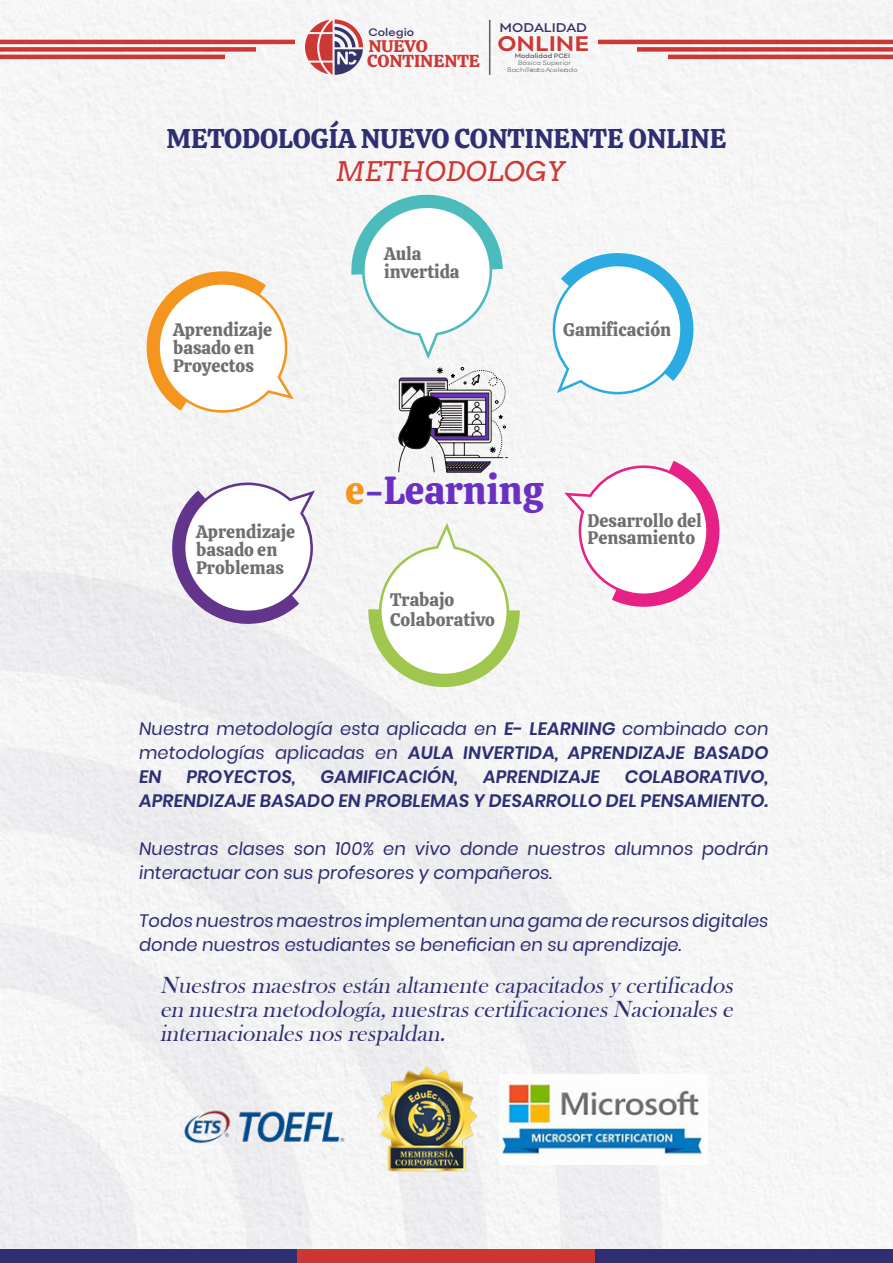
<style>
.page{position:relative;width:893px;height:1263px;background:#fff}
.page>*{position:absolute;margin:0;border:0;box-sizing:border-box;transform-origin:0 0}
.t1{font:39px "Calistoga";color:#6930c2}
.t2{font:27px "Calistoga";color:#2e2e73}
.t3{font:27px "Arvo";color:#cf3733}
.t4{font:italic 24px/24px "Bask Old Face";color:#2e2e73;text-align:justify}
.t5{font:700 22.05px "Point";color:#cd3734;scale:1.08 1}
.t6{font:600 18px/24px "Poppins";color:#2e2e73;text-align:justify}
.t7{font:18px/24px "Poppins";color:#2e2e73}
.t8{font:18px/18px "Calistoga";color:#706f6f}
.t9{font:17.25px "Calistoga";color:#cd3734;scale:1.05 1}
.t10{font:16.8px "Calistoga";color:#cd3734;scale:1.08 1}
.t11{font:600 13.2px "Point";color:#353367;scale:1.05 1}
.t12{font:600 11.4px "Point";color:#353367;scale:1.05 1}
.t13{font:300 6.6px "Point";color:#5e5d5d;scale:1.05 1}
.t14{font:600 6.6px "Point";color:#5e5d5d;scale:1.05 1}
.s1{color:#f4951e}
.s2{font-weight:400}
</style>
<div class="page">
<div style="left:0;top:1249px;width:298px;height:14px;background:#2e2e73"></div>
<div style="left:595px;top:1249px;width:298px;height:14px;background:#2e2e73"></div>
<div style="left:298px;top:1249px;width:297px;height:14px;background:#cd3733"></div>
<svg style="left:305px;top:19px;width:58px;height:56px"></svg>
<hr style="left:489px;top:20px;width:1px;height:55px;background:#5e5d5d">
<hr style="left:0;top:40px;width:295px;height:4px;background:#cd3734">
<hr style="left:598px;top:40px;width:295px;height:4px;background:#cf3733">
<div style="left:0;top:47px;width:256px;height:5px;background:#cd3734"></div>
<div style="left:637px;top:47px;width:256px;height:5px;background:#cd3734"></div>
<hr style="left:0;top:55px;width:225px;height:4px;background:#cd3734">
<hr style="left:668px;top:55px;width:225px;height:4px;background:#cd3734">
<div style="left:0;top:569px;width:662px;height:680px;background:#f1f1f2"></div>
<svg style="left:140px;top:269px;width:154px;height:149px"></svg>
<svg style="left:170px;top:481px;width:145px;height:144px"></svg>
<svg style="left:564px;top:457px;width:165px;height:152px"></svg>
<svg style="left:551px;top:251px;width:144px;height:144px"></svg>
<svg style="left:350px;top:186px;width:153px;height:173px"></svg>
<svg style="left:368px;top:523px;width:152px;height:171px"></svg>
<svg style="left:398px;top:367px;width:110px;height:106px"></svg>
<img style="left:168px;top:1084px;width:186px;height:72px">
<img style="left:373px;top:1065px;width:107px;height:107px">
<img style="left:499px;top:1075px;width:206px;height:90px">
<p class="t12" style="left:368px;top:25px;width:45px">Colegio</p>
<p class="t11" style="left:500px;top:19px;width:85px">MODALIDAD</p>
<p class="t14" style="left:515px;top:52px;width:54px">Modalidad PCEI</p>
<p class="t13" style="left:518px;top:58px;width:52px">Básica Superior</p>
<p class="t10" style="left:368px;top:31px;width:57px">NUEVO</p>
<p class="t5" style="left:497px;top:30px;width:87px">ONLINE</p>
<p class="t9" style="left:367px;top:46px;width:109px">CONTINENTE</p>
<p class="t13" style="left:507px;top:65px;width:68px">Bachillerato Acelerado</p>
<h2 class="t2" style="left:167px;top:115px;width:561px">METODOLOGÍA NUEVO CONTINENTE ONLINE</h2>
<h2 class="t3" style="left:335px;top:155px;width:235px">METHODOLOGY</h2>
<p class="t8" style="left:173px;top:320px;width:101px">Aprendizaje basado en<br>Proyectos</p>
<p class="t8" style="left:196px;top:522px;width:101px">Aprendizaje basado en<br>Problemas</p>
<p class="t8" style="left:384px;top:244px;width:77px">Aula invertida</p>
<p class="t8" style="left:563px;top:320px;width:110px">Gamificación</p>
<h1 class="t1" style="left:345px;top:456px;width:200px"><span class="s1">e</span>-Learning</h1>
<p class="t8" style="left:390px;top:589px;width:106px;line-height:19.5px">Trabajo<br>Colaborativo</p>
<p class="t8" style="left:588px;top:512px;width:116px;line-height:16.5px">Desarrollo del<br>Pensamiento</p>
<p class="t6" style="left:138px;top:717px;width:635px"><span class="s2">Nuestra metodología esta aplicada en</span> E- LEARNING <span class="s2">combinado con metodologías aplicadas en</span> AULA INVERTIDA, APRENDIZAJE BASADO EN PROYECTOS, GAMIFICACIÓN, APRENDIZAJE COLABORATIVO, APRENDIZAJE BASADO EN PROBLEMAS Y DESARROLLO DEL PENSAMIENTO.</p>
<p class="t7" style="left:138px;top:837px;width:635px">Nuestras clases son 100% en vivo donde nuestros alumnos podrán interactuar con sus profesores y compañeros.</p>
<p class="t7" style="left:138px;top:909px;width:635px">Todos nuestros maestros implementan una gama de recursos digitales donde nuestros estudiantes se benefician en su aprendizaje.</p>
<h3 class="t4" style="left:160px;top:974px;width:579px">Nuestrosmaestrosestán altamente capacitadosy certificados en nuestra metodología,nuestrascertificacionesNacionalese internacionalesnosrespaldan.</h3>
</div>
